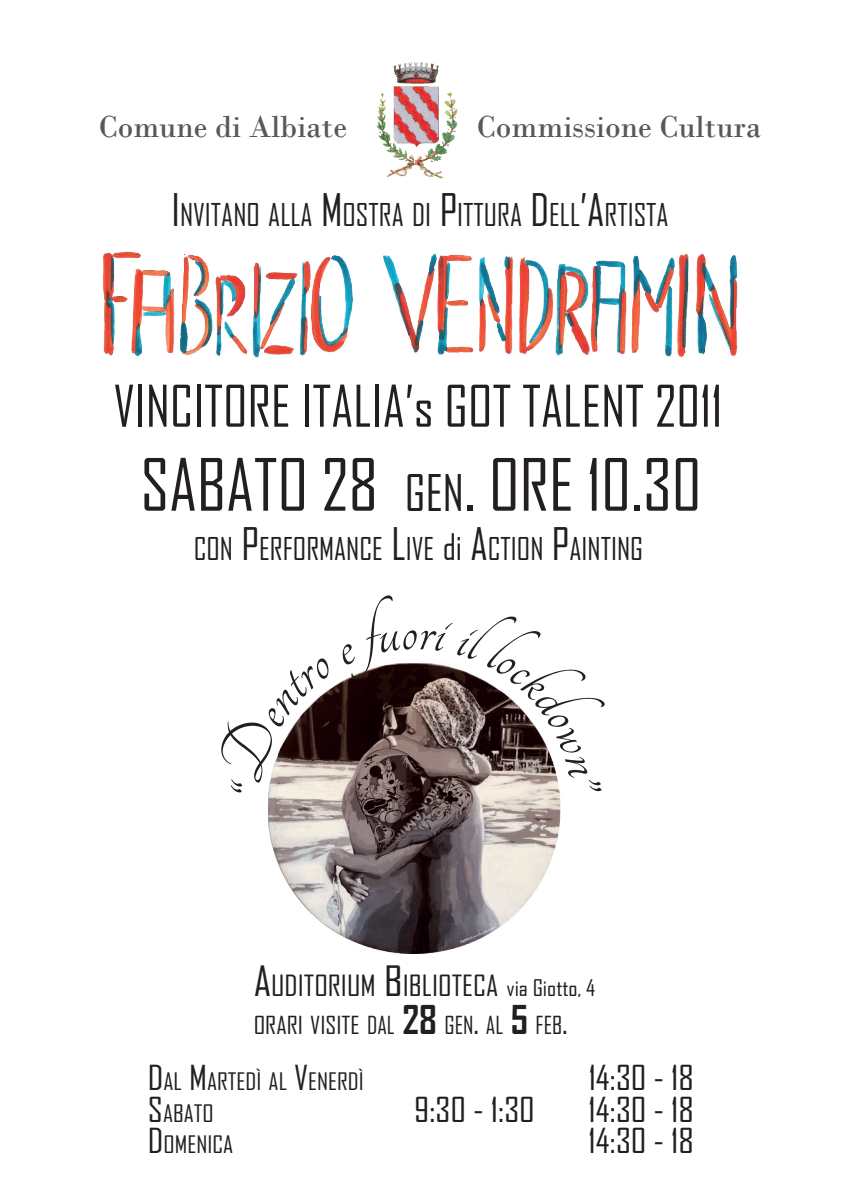
<style>
.page{position:relative;width:842px;height:1191px;background:#fff}
.page>*{position:absolute;margin:0;border:0;box-sizing:border-box;transform-origin:0 0}
.t1{font:69px "Agency FB";color:#231f20}
.t2{font:55px "Agency FB";color:#231f20}
.t3{font:33px "Agency FB";color:#231f20;scale:1.09 1}
.t4{font:32px "Bodoni";color:#57585a}
.t5{font:30.1px "Agency FB";color:#231f20}
.t6{font:28px "Agency FB";color:#231f20;scale:1.09 1}
.t7{font:23.8px "Agency FB";color:#231f20;scale:1.09 1}
.t8{font:23.1px "Agency FB";color:#231f20;scale:1.09 1}
.s1{font-size:43px}
.s2{font-size:48.3px}
.s3{font-size:35px}
.s4{font-size:40px}
.s5{font-size:22px}
.s6{font-weight:700;font-size:38px}
.s7{font-size:34px}
.s8{font-size:33px}
</style>
<div class="page">
<img style="left:376px;top:62px;width:82px;height:117px">
<img style="left:269px;top:792px;width:292px;height:161px">
<img style="left:103px;top:251px;width:635px;height:107px">
<svg style="left:268px;top:663px;width:292px;height:129px"></svg>
<p class="t4" style="left:99px;top:108px;width:250px">Comune di Albiate</p>
<p class="t4" style="left:477px;top:108px;width:286px">Commissione Cultura</p>
<p class="t5" style="left:171px;top:196px;width:499px"><span class="s1">I</span>NVITANO ALLA <span class="s1">M</span>OSTRA DI <span class="s1">P</span>ITTURA <span class="s1">D</span> ELL<span class="s1">’A</span>RTISTA</p>
<h2 class="t2" style="left:113px;top:372px;width:611px">VINCITORE ITALIA’s GOT TALENT 2011</h2>
<h1 class="t1" style="left:140px;top:443px;width:563px">SABATO 28 <span class="s2">GEN</span>. ORE 10.30</h1>
<p class="t5" style="left:194px;top:530px;width:451px">CON <span class="s1">P</span>ERFORMANCE <span class="s1">L</span>IVE <span class="s3">di</span> <span class="s1">A</span>CTION <span class="s1">P</span>AINTING</p>
<p class="t6" style="left:254px;top:969px;width:315px"><span class="s4">A</span>UDITORIUM <span class="s4">B</span> IBLIOTECA <span class="s5">via Giotto, 4</span></p>
<p class="t7" style="left:254px;top:1010px;width:290px">ORARI VISITE DAL <span class="s6">28</span> GEN<span class="s7">.</span> AL <span class="s6">5</span> FEB<span class="s7">.</span></p>
<p class="t8" style="left:148px;top:1067px;width:200px"><span class="s8">D</span>AL <span class="s8">M</span>ARTEDÌ AL <span class="s8">V</span>ENERDÌ</p>
<p class="t3" style="left:589px;top:1057px;width:98px">14:30 - 18</p>
<p class="t8" style="left:148px;top:1099px;width:62px"><span class="s8">S</span>ABATO</p>
<p class="t3" style="left:414px;top:1089px;width:112px">9:30 - 1:30</p>
<p class="t3" style="left:589px;top:1089px;width:98px">14:30 - 18</p>
<p class="t8" style="left:148px;top:1130px;width:80px"><span class="s8">D</span>OMENICA</p>
<p class="t3" style="left:589px;top:1120px;width:98px">14:30 - 18</p>
</div>
